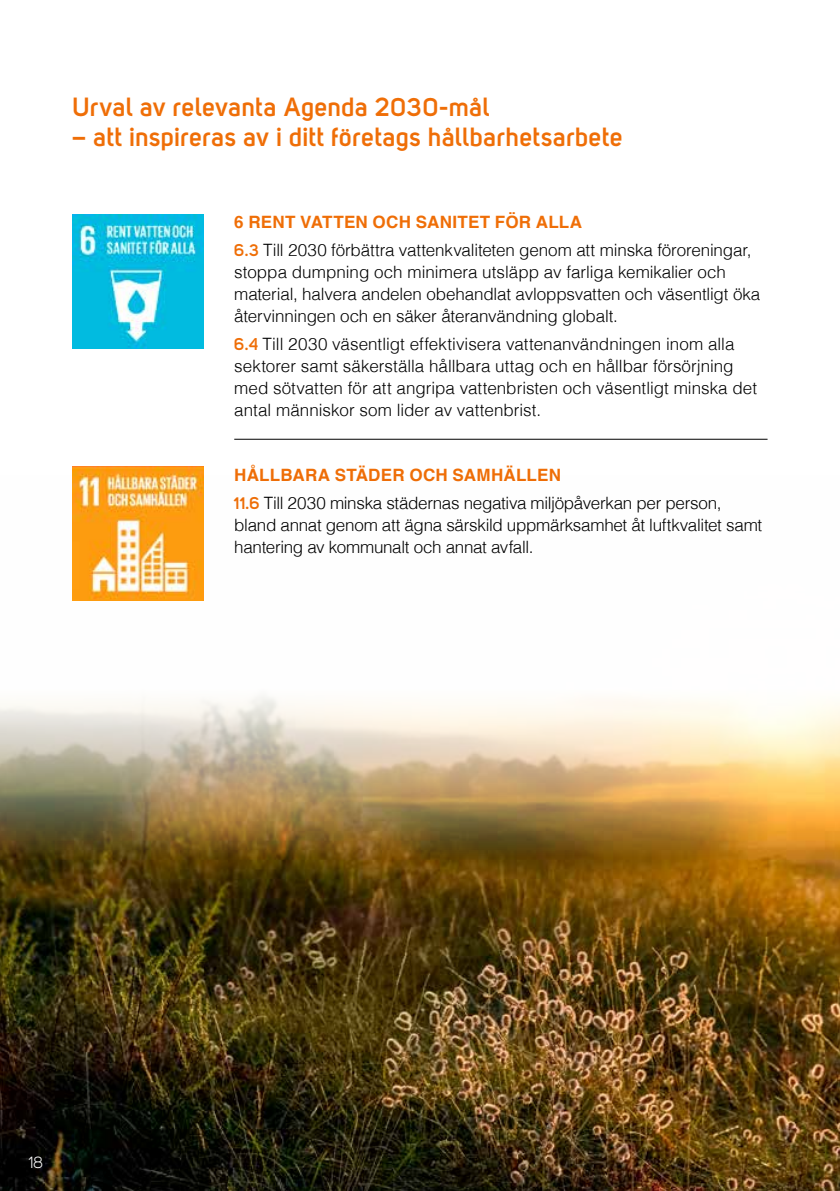
<style>
.page{position:relative;width:840px;height:1191px;background:#fff}
.page>*{position:absolute;margin:0;border:0;box-sizing:border-box;transform-origin:0 0}
.t1{font:700 26px "Uni Sans Semi";letter-spacing:.015em;color:#ef6e07}
.t2{font:300 17px/22px "Helvetica";letter-spacing:-.005em;color:#000}
.t3{font:16px "Uni Sans Book";color:#fff}
.s1{font-weight:700;color:#ef6e07}
.s2{font-family:"Uni Sans Semi";font-weight:700;color:#ef6e07}
</style>
<div class="page">
<img style="left:0;top:475px;width:839px;height:716px">
<img style="left:72px;top:214px;width:131px;height:134px">
<img style="left:72px;top:467px;width:131px;height:134px">
<hr style="left:234px;top:439px;width:533px;height:1px;background:#000">
<h1 class="t1" style="left:72px;top:91px;width:418px">Urval av relevanta Agenda 2030-mål</h1>
<h1 class="t1" style="left:72px;top:121px;width:551px">– att inspireras av i ditt företags hållbarhetsarbete</h1>
<p class="t2" style="left:234px;top:207px;width:518px;line-height:28px"><span class="s1">6 RENT VATTEN OCH SANITET FÖR ALLA<br></span><span class="s2">6.3</span> Till 2030 förbättra vattenkvaliteten genom att minska föroreningar,</p>
<p class="t2" style="left:234px;top:260px;width:527px">stoppa dumpning och minimera utsläpp av farliga kemikalier och material, halvera andelen obehandlat avloppsvatten och väsentligt öka återvinningen och en säker återanvändning globalt.</p>
<p class="t2" style="left:234px;top:332px;width:524px"><span class="s2">6.4</span> Till 2030 väsentligt effektivisera vattenanvändningen inom alla sektorer samt säkerställa hållbara uttag och en hållbar försörjning med sötvatten för att angripa vattenbristen och väsentligt minska det antal människor som lider av vattenbrist.</p>
<p class="t2" style="left:234px;top:460px;width:488px;line-height:28px"><span class="s1">HÅLLBARA STÄDER OCH SAMHÄLLEN<br></span><span class="s2">11.6</span> Till 2030 minska städernas negativa miljöpåverkan per person,</p>
<p class="t2" style="left:234px;top:513px;width:529px">bland annat genom att ägna särskild uppmärksamhet åt luftkvalitet samt hantering av kommunalt och annat avfall.</p>
<p class="t3" style="left:28px;top:1153px;width:16px">18</p>
</div>
